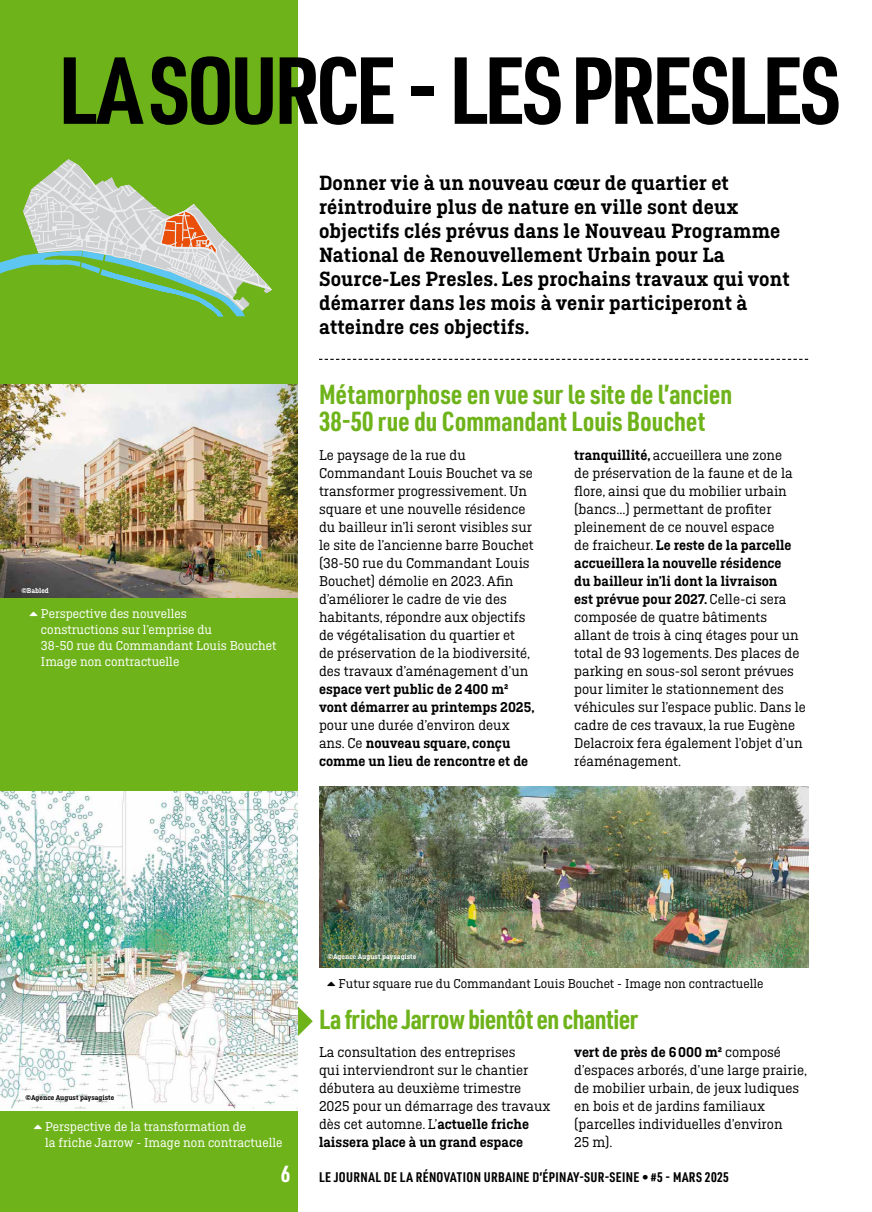
<style>
.page{position:relative;width:872px;height:1212px;background:#fff}
.page>*{position:absolute;margin:0;border:0;box-sizing:border-box;transform-origin:0 0}
.t1{font:700 93px "URWDIN Cond";letter-spacing:-.035em;color:#000}
.t2{font:700 27px/27px "URWDIN Cond";color:#6fb31b}
.t3{font:700 27px "URWDIN Cond";letter-spacing:-.02em;color:#6fb31b}
.t4{font:700 22.8px "URWDIN Cond";color:#fff}
.t5{font:600 21.75px/24px "Ciutadella Slab W04";letter-spacing:.005em;color:#000}
.t6{font:15px/18px "Ciutadella Slab W04";color:#000}
.t7{font:600 15px/18px "Ciutadella Slab W04";color:#000}
.t8{font:700 13.65px "URWDIN Cond";letter-spacing:.025em;color:#000}
.t9{font:13.5px/16.2px "Ciutadella Slab W04";color:#fff}
.t10{font:13.5px "Ciutadella Slab W04";color:#000}
.t11{font:600 7.5px "Ciutadella Slab W04";color:#fff}
.t12{font:600 7.5px "Ciutadella Slab W04";color:#000}
.s1{font-weight:400}
.s2{font-weight:600}
</style>
<div class="page">
<svg style="left:319px;top:359px;width:489px;height:1px"></svg>
<div style="left:0;top:0;width:298px;height:1212px;background:#6fb31b"></div>
<svg style="left:0;top:159px;width:272px;height:157px"></svg>
<img style="left:319px;top:787px;width:489px;height:180px">
<img style="left:0;top:385px;width:298px;height:212px">
<svg style="left:298px;top:1006px;width:15px;height:30px"></svg>
<img style="left:0;top:792px;width:298px;height:318px">
<h1 class="t1" style="left:58px;top:27px;width:784px">LA SOURCE - LES PRESLES</h1>
<p class="t11" style="left:21px;top:586px;width:29px">©Babled</p>
<p class="t9" style="left:41px;top:605px;width:237px;text-indent:-11px">➢ Perspective des nouvelles<br>constructions sur l’emprise du<br>38-50 rue du Commandant Louis Bouchet<br>Image non contractuelle</p>
<p class="t5" style="left:319px;top:171px;width:472px">Donner vie à un nouveau cœur de quartier et réintroduire plus de nature en ville sont deux objectifs clés prévus dans le Nouveau Programme National de Renouvellement Urbain pour La Source-Les Presles. Les prochains travaux qui vont démarrer dans les mois à venir participeront à atteindre ces objectifs.</p>
<h2 class="t2" style="left:319px;top:380px;width:415px">Métamorphose en vue sur le site de l’ancien<br>38-50 rue du Commandant Louis Bouchet</h2>
<p class="t6" style="left:319px;top:446px;width:216px">Le paysage de la rue du<br>Commandant Louis Bouchet va se transformer progressivement. Un square et une nouvelle résidence du bailleur in’li seront visibles sur le site de l’ancienne barre Bouchet (38-50 rue du Commandant Louis<br>Bouchet) démolie en 2023. Afin d’améliorer le cadre de vie des habitants, répondre aux objectifs de végétalisation du quartier et<br>de préservation de la biodiversité, des travaux d’aménagement d’un</p>
<p class="t7" style="left:319px;top:680px;width:217px">espace vert public de 2400 m2 vont démarrer au printemps 2025,</p>
<p class="t7" style="left:319px;top:716px;width:211px"><span class="s1">pour une durée d’environ deux ans. Ce</span> nouveau square, conçu comme un lieu de rencontre et de</p>
<p class="t6" style="left:574px;top:446px;width:233px"><span class="s2">tranquillité,</span> accueillera une zone<br>de préservation de la faune et de la flore, ainsi que du mobilier urbain (bancs...) permettant de profiter pleinement de ce nouvel espace<br>de fraicheur. <span class="s2">Le reste de la parcelle accueillera la nouvelle résidence<br>du bailleur in’li dont la livraison<br>est prévue pour 2027.</span> Celle-ci sera composée de quatre bâtiments allant de trois à cinq étages pour un total de 93 logements. Des places de parking en sous-sol seront prévues pour limiter le stationnement des véhicules sur l’espace public. Dans le cadre de ces travaux, la rue Eugène Delacroix fera également l’objet d’un réaménagement.</p>
<p class="t12" style="left:26px;top:1093px;width:90px">©Agence August paysagiste</p>
<p class="t9" style="left:45px;top:1118px;width:239px;text-indent:-11px">➢ Perspective de la transformation de<br>la friche Jarrow - Image non contractuelle</p>
<p class="t11" style="left:327px;top:952px;width:90px">©Agence August paysagiste</p>
<p class="t10" style="left:327px;top:976px;width:437px">➢ Futur square rue du Commandant Louis Bouchet - Image non contractuelle</p>
<h2 class="t3" style="left:319px;top:1001px;width:321px">La friche Jarrow bientôt en chantier</h2>
<p class="t6" style="left:319px;top:1043px;width:233px">La consultation des entreprises<br>qui interviendront sur le chantier débutera au deuxième trimestre 2025 pour un démarrage des travaux dès cet automne. L’<span class="s2">actuelle friche laissera place à un grand espace</span></p>
<p class="t6" style="left:574px;top:1043px;width:234px"><span class="s2">vert de près de 6000 m2</span> composé d’espaces arborés, d’une large prairie, de mobilier urbain, de jeux ludiques en bois et de jardins familiaux (parcelles individuelles d’environ<br>25 m).</p>
<h3 class="t4" style="left:281px;top:1159px;width:11px">6</h3>
<p class="t8" style="left:319px;top:1168px;width:411px">LE JOURNAL DE LA RÉNOVATION URBAINE D’ÉPINAY-SUR-SEINE • #5 - MARS 2025</p>
</div>
